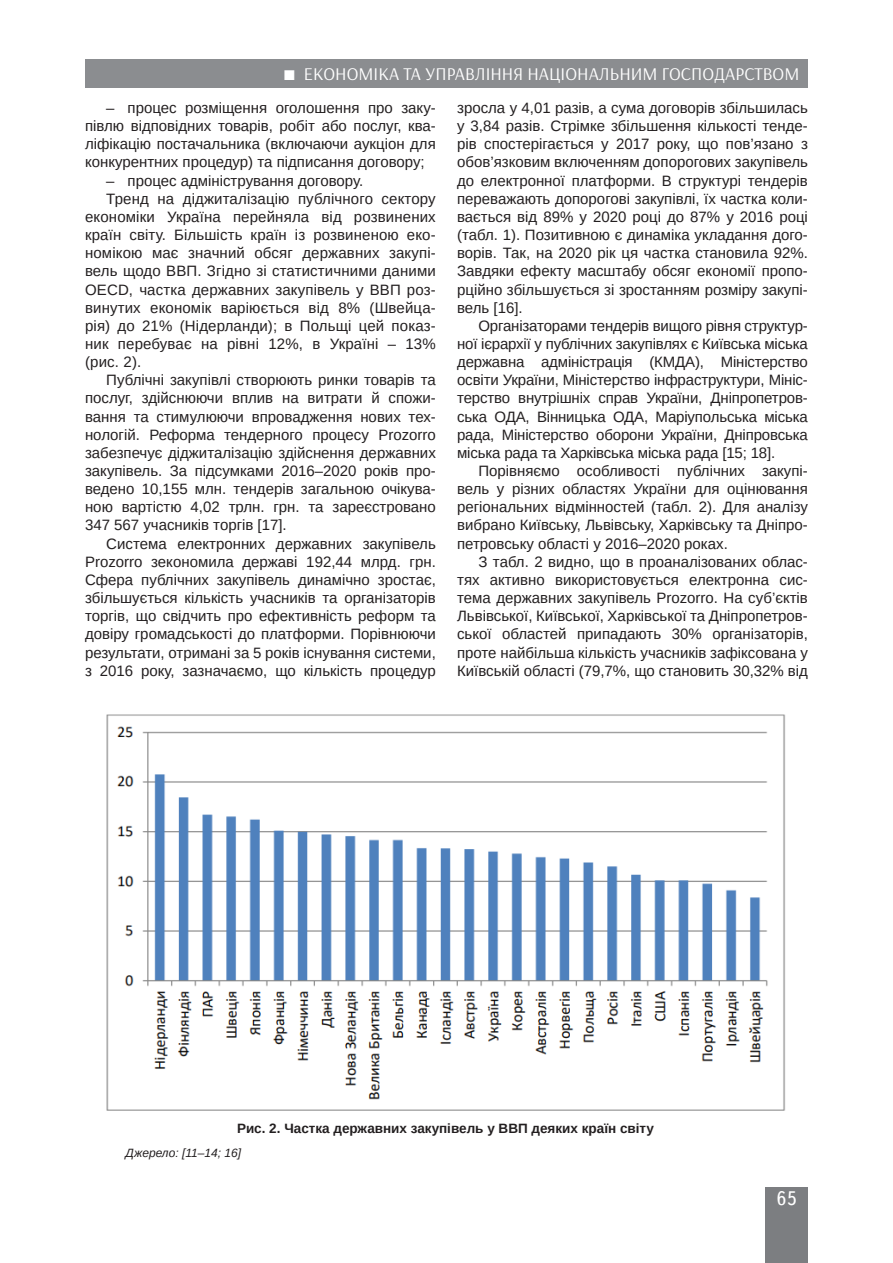
<style>
.page{position:relative;width:893px;height:1263px;background:#fff}
.page>*{position:absolute;margin:0;border:0;box-sizing:border-box;transform-origin:0 0}
.t1{font:19.5px "Ukrainian Text";color:#fff}
.t2{font:18px "Arsenal";color:#fff}
.Текст_основной_G{font:15px/18.1px "Arimo";color:#231f20;text-align:justify}
.Рисунок{font:700 13.5px "Arimo";color:#231f20}
.Джерело{font:italic 12px "Arimo";color:#231f20}
</style>
<div class="page">
<div style="left:765px;top:1187px;width:43px;height:76px;background:#7c7e81"></div>
<div style="left:85px;top:59px;width:723px;height:29px;background:#8b8d90"></div>
<img style="left:106px;top:714px;width:680px;height:397px">
<p class="t2" style="left:304px;top:63px;width:497px">ЕКОНОМІКА ТА УПРАВЛІННЯ НАЦІОНАЛЬНИМ ГОСПОДАРСТВОМ</p>
<p class="Текст_основной_G" style="left:85px;top:99px;width:352px;text-indent:21px">– процес розміщення оголошення про заку&shy;півлю відповідних товарів, робіт або послуг, ква&shy;ліфікацію постачальника (включаючи аукціон для конкурентних процедур) та підписання договору;</p>
<p class="Текст_основной_G" style="left:106px;top:171px;width:258px">– процес адміністрування договору.</p>
<p class="Текст_основной_G" style="left:85px;top:190px;width:352px;text-indent:21px">Тренд на діджиталізацію публічного сектору економіки Україна перейняла від розвинених країн світу. Більшість країн із розвиненою еко&shy;номікою має значний обсяг державних закупі&shy;вель щодо ВВП. Згідно зі статистичними даними OECD, частка державних закупівель у ВВП роз&shy;винутих економік варіюється від 8% (Швейца&shy;рія) до 21% (Нідерланди); в Польщі цей показ&shy;ник перебуває на рівні 12%, в Україні – 13% (рис. 2).</p>
<p class="Текст_основной_G" style="left:85px;top:371px;width:352px;text-indent:21px">Публічні закупівлі створюють ринки товарів та послуг, здійснюючи вплив на витрати й спожи&shy;вання та стимулюючи впровадження нових тех&shy;нологій. Реформа тендерного процесу Prozorro забезпечує діджиталізацію здійснення державних закупівель. За підсумками 2016–2020 років про&shy;ведено 10,155 млн. тендерів загальною очікува&shy;ною вартістю 4,02 трлн. грн. та зареєстровано 347 567 учасників торгів [17].</p>
<p class="Текст_основной_G" style="left:85px;top:534px;width:352px;text-indent:21px">Система електронних державних закупівель Prozorro зекономила державі 192,44 млрд. грн.<br>Сфера публічних закупівель динамічно зростає, збільшується кількість учасників та організаторів торгів, що свідчить про ефективність реформ та довіру громадськості до платформи. Порівнюючи результати, отримані за 5 років існування системи, з 2016 року, зазначаємо, що кількість процедур</p>
<p class="Текст_основной_G" style="left:457px;top:99px;width:352px">зросла у 4,01 разів, а сума договорів збільшилась у 3,84 разів. Стрімке збільшення кількості тенде&shy;рів спостерігається у 2017 року, що пов’язано з обов’язковим включенням допорогових закупівель до електронної платформи. В структурі тендерів переважають допорогові закупівлі, їх частка коли&shy;вається від 89% у 2020 році до 87% у 2016 році (табл. 1). Позитивною є динаміка укладання дого&shy;ворів. Так, на 2020 рік ця частка становила 92%.<br>Завдяки ефекту масштабу обсяг економії пропо&shy;рційно збільшується зі зростанням розміру закупі&shy;вель [16].</p>
<p class="Текст_основной_G" style="left:457px;top:317px;width:352px;text-indent:21px">Організаторами тендерів вищого рівня структур&shy;ної ієрархії у публічних закупівлях є Київська міська державна адміністрація (КМДА), Міністерство освіти України, Міністерство інфраструктури, Мініс&shy;терство внутрішніх справ України, Дніпропетров&shy;ська ОДА, Вінницька ОДА, Маріупольська міська рада, Міністерство оборони України, Дніпровська міська рада та Харківська міська рада [15; 18].</p>
<p class="Текст_основной_G" style="left:457px;top:462px;width:352px;text-indent:21px">Порівняємо особливості публічних закупі&shy;вель у різних областях України для оцінювання регіональних відмінностей (табл. 2). Для аналізу вибрано Київську, Львівську, Харківську та Дніпро&shy;петровську області у 2016–2020 роках.</p>
<p class="Текст_основной_G" style="left:457px;top:553px;width:352px;text-indent:21px">З табл. 2 видно, що в проаналізованих облас&shy;тях активно використовується електронна сис&shy;тема державних закупівель Prozorro. На суб’єктів Львівської, Київської, Харківської та Дніпропетров&shy;ської областей припадають 30% організаторів, проте найбільша кількість учасників зафіксована у Київській області (79,7%, що становить 30,32% від</p>
<p class="Рисунок" style="left:237px;top:1119px;width:419px">Рис. 2. Частка державних закупівель у ВВП деяких країн світу</p>
<p class="Джерело" style="left:126px;top:1145px;width:117px">Джерело: [11–14; 16]</p>
<h1 class="t1" style="left:776px;top:1188px;width:22px">65</h1>
</div>
